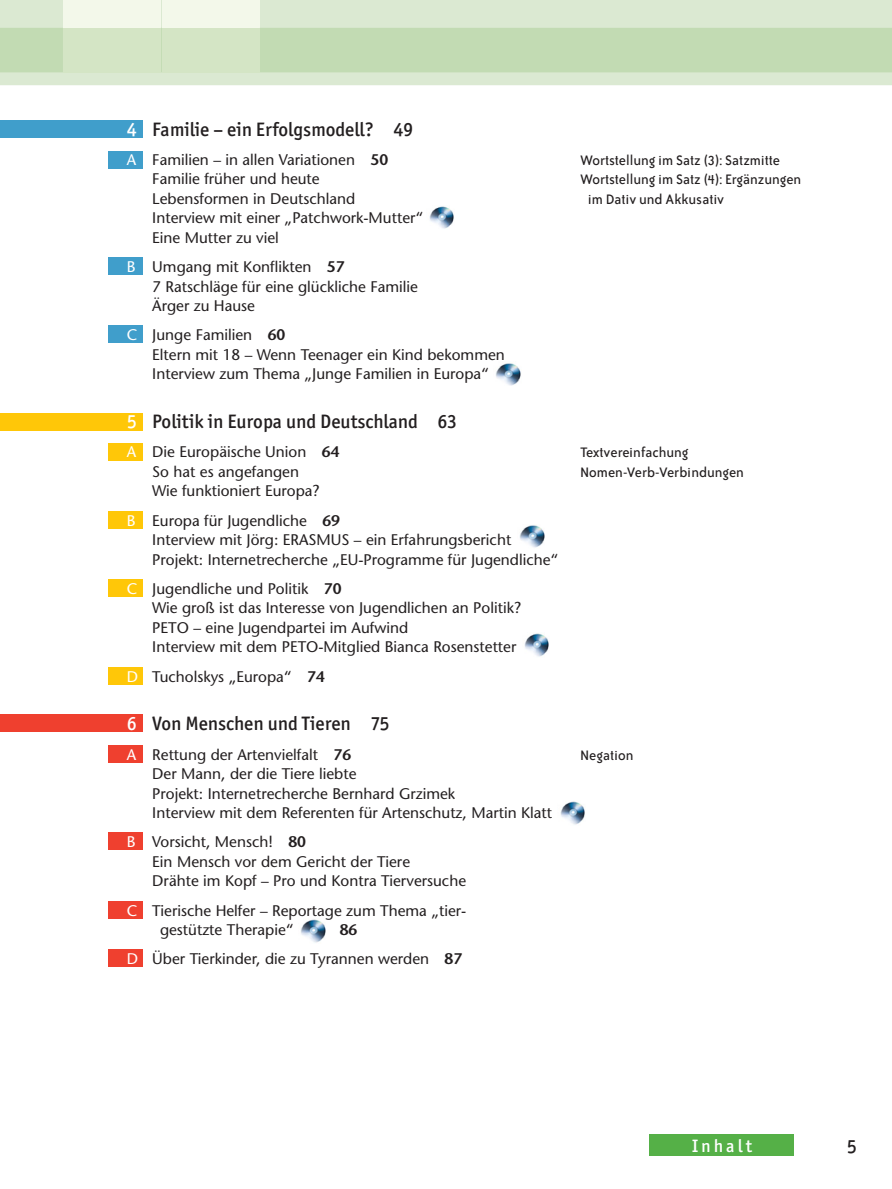
<style>
.page{position:relative;width:892px;height:1189px;background:#fff}
.page>*{position:absolute;margin:0;border:0;box-sizing:border-box;transform-origin:0 0}
.t1{font:500 19.5px "Officina San ITC";color:#231f20}
.t2{font:500 18px "Officina San ITC";letter-spacing:.17em;color:#fff}
.t3{font:15.75px/19.5px "Bailey Sans ITC";color:#231f20}
.t4{font:15.3px/19.5px "Stone Sans LT";color:#231f20}
.s1{color:#fff}
.s2{font-weight:600}
</style>
<div class="page">
<div style="left:0;top:0;width:891px;height:72px;background:#dbe9d2"></div>
<div style="left:63px;top:0;width:98px;height:72px;background:#f3f8ea"></div>
<div style="left:162px;top:0;width:98px;height:72px;background:#f3f8ea"></div>
<div style="left:648px;top:1134px;width:145px;height:22px;background:#55b047"></div>
<svg style="left:0;top:72px;width:891px;height:13px;background:#dae8d0"></svg>
<div style="left:0;top:28px;width:891px;height:44px;background:#c2dbb3"></div>
<div style="left:63px;top:28px;width:98px;height:44px;background:#d4e5c5"></div>
<div style="left:162px;top:28px;width:98px;height:44px;background:#d4e5c5"></div>
<div style="left:109px;top:668px;width:34px;height:17px;background:#ffc708"></div>
<div style="left:0;top:120px;width:143px;height:17px;background:#409ecb"></div>
<div style="left:0;top:414px;width:143px;height:17px;background:#ffc708"></div>
<div style="left:0;top:715px;width:143px;height:17px;background:#ef402f"></div>
<div style="left:109px;top:151px;width:34px;height:17px;background:#409ecb"></div>
<div style="left:109px;top:257px;width:34px;height:17px;background:#409ecb"></div>
<div style="left:109px;top:325px;width:34px;height:17px;background:#409ecb"></div>
<div style="left:109px;top:443px;width:34px;height:17px;background:#ffc708"></div>
<div style="left:109px;top:511px;width:34px;height:17px;background:#ffc708"></div>
<div style="left:109px;top:579px;width:34px;height:17px;background:#ffc708"></div>
<div style="left:109px;top:745px;width:34px;height:17px;background:#ef402f"></div>
<div style="left:109px;top:833px;width:34px;height:17px;background:#ef402f"></div>
<div style="left:109px;top:902px;width:34px;height:17px;background:#ef402f"></div>
<div style="left:109px;top:949px;width:34px;height:17px;background:#ef402f"></div>
<img style="left:429px;top:206px;width:25px;height:23px">
<img style="left:495px;top:363px;width:26px;height:23px">
<img style="left:519px;top:525px;width:25px;height:23px">
<img style="left:524px;top:633px;width:25px;height:24px">
<img style="left:560px;top:801px;width:25px;height:24px">
<img style="left:300px;top:919px;width:25px;height:24px">
<p class="t1" style="left:127px;top:121px;width:287px"><span class="s1">4</span> Familie – ein Erfolgsmodell? 49</p>
<p class="t4" style="left:152px;top:151px;width:272px;text-indent:-26px"><span class="s1">A</span> Familien – in allen Variationen <span class="s2">50<br></span>Familie früher und heute<br>Lebensformen in Deutschland<br>Interview mit einer „Patchwork-Mutter“<br>Eine Mutter zu viel</p>
<p class="t4" style="left:152px;top:259px;width:267px;text-indent:-26px"><span class="s1">B</span> Umgang mit Konflikten <span class="s2">57<br></span>7 Ratschläge für eine glückliche Familie<br>Ärger zu Hause</p>
<p class="t4" style="left:152px;top:327px;width:354px;text-indent:-26px"><span class="s1">C</span> Junge Familien <span class="s2">60<br></span>Eltern mit 18 – Wenn Teenager ein Kind bekommen<br>Interview zum Thema „Junge Familien in Europa“</p>
<p class="t1" style="left:127px;top:414px;width:331px"><span class="s1">5</span> Politik in Europa und Deutschland 63</p>
<p class="t4" style="left:152px;top:444px;width:188px;text-indent:-26px"><span class="s1">A</span> Die Europäische Union <span class="s2">64<br></span>So hat es angefangen<br>Wie funktioniert Europa?</p>
<p class="t4" style="left:152px;top:512px;width:407px;text-indent:-26px"><span class="s1">B</span> Europa für Jugendliche <span class="s2">69<br></span>Interview mit Jörg: ERASMUS – ein Erfahrungsbericht<br>Projekt: Internetrecherche „EU-Programme für Jugendliche“</p>
<p class="t4" style="left:152px;top:580px;width:370px;text-indent:-26px"><span class="s1">C</span> Jugendliche und Politik <span class="s2">70<br></span>Wie groß ist das Interesse von Jugendlichen an Politik?<br>PETO – eine Jugendpartei im Aufwind<br>Interview mit dem PETO-Mitglied Bianca Rosenstetter</p>
<p class="t4" style="left:127px;top:668px;width:199px"><span class="s1">D</span> Tucholskys „Europa“ <span class="s2">74</span></p>
<p class="t1" style="left:127px;top:716px;width:264px"><span class="s1">6</span> Von Menschen und Tieren 75</p>
<p class="t4" style="left:152px;top:746px;width:401px;text-indent:-26px"><span class="s1">A</span> Rettung der Artenvielfalt <span class="s2">76<br></span>Der Mann, der die Tiere liebte<br>Projekt: Internetrecherche Bernhard Grzimek<br>Interview mit dem Referenten für Artenschutz, Martin Klatt</p>
<p class="t4" style="left:152px;top:834px;width:315px;text-indent:-26px"><span class="s1">B</span> Vorsicht, Mensch! <span class="s2">80<br></span>Ein Mensch vor dem Gericht der Tiere<br>Drähte im Kopf – Pro und Kontra Tierversuche</p>
<p class="t4" style="left:160px;top:902px;width:308px;text-indent:-33px"><span class="s1">C</span> Tierische Helfer – Reportage zum Thema „tier&shy;gestützte Therapie“</p>
<p class="t4" style="left:127px;top:917px;width:337px;line-height:29.2px;text-indent:213px"><span class="s2">86<br></span><span class="s1">D</span> Über Tierkinder, die zu Tyrannen werden <span class="s2">87</span></p>
<p class="t3" style="left:580px;top:151px;width:201px">Wortstellung im Satz (3): Satzmitte</p>
<p class="t3" style="left:580px;top:171px;width:223px">Wortstellung im Satz (4): Ergänzungen</p>
<p class="t3" style="left:587px;top:190px;width:138px">im Dativ und Akkusativ</p>
<p class="t3" style="left:580px;top:444px;width:165px">Textvereinfachung<br>Nomen-Verb-Verbindungen</p>
<p class="t3" style="left:580px;top:746px;width:55px">Negation</p>
<p class="t2" style="left:691px;top:1139px;width:61px">Inhalt</p>
<p class="t1" style="left:846px;top:1139px;width:11px">5</p>
</div>
